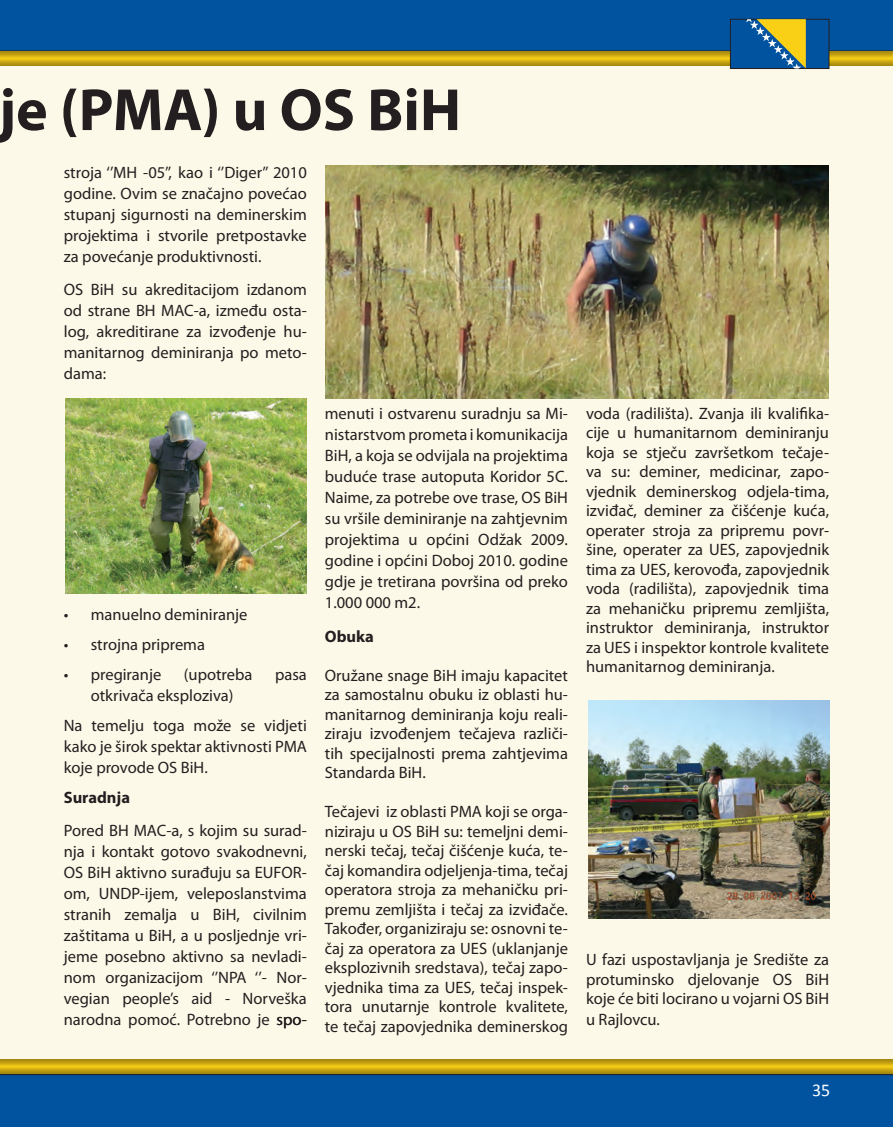
<style>
.page{position:relative;width:893px;height:1127px;background:#fff}
.page>*{position:absolute;margin:0;border:0;box-sizing:border-box;transform-origin:0 0}
.t1{font:700 60px "Myriad Pro";color:#231f20}
.t2{font:18px "Calibri";color:#fff}
.text{font:16.5px/19.5px "Myriad Pro";color:#231f20;text-align:justify}
.TEXT_BOLD{font:16.5px/21px "Myriad Pro";color:#231f20;text-align:justify}
.TEXT_BOLD-2{font:700 16.5px "Myriad Pro";color:#231f20}
.text-2{font:700 16.5px "Myriad Pro";color:#231f20}
</style>
<div class="page">
<div style="left:0;top:43px;width:893px;height:1043px;background:#fdf9e8"></div>
<img style="left:66px;top:398px;width:241px;height:196px">
<img style="left:326px;top:165px;width:502px;height:233px">
<img style="left:588px;top:701px;width:241px;height:217px">
<div style="left:0;top:0;width:893px;height:51px;background:#0153a0"></div>
<div style="left:0;top:1075px;width:893px;height:52px;background:#0153a0"></div>
<div style="left:0;top:51px;width:893px;height:17px;background:#231f20;opacity:.5"></div>
<div style="left:0;top:1057px;width:893px;height:18px;background:#231f20;opacity:.5"></div>
<div style="left:730px;top:19px;width:99px;height:50px;background:#0153a0"></div>
<div style="left:730px;top:19px;width:99px;height:50px;border:1px solid #231f20"></div>
<svg style="left:746px;top:19px;width:60px;height:50px"></svg>
<h1 class="t1" style="left:-1px;top:71px;width:464px">je (PMA) u OS BiH</h1>
<p class="TEXT_BOLD" style="left:64px;top:161px;width:245px">stroja ‘’MH -05’’, kao i ‘’Diger’’ 2010 godine. Ovim se značajno povećao stupanj sigurnosti na deminerskim projektima i stvorile pretpostavke za povećanje produktivnosti.</p>
<p class="TEXT_BOLD" style="left:64px;top:279px;width:245px">OS BiH su akreditacijom izdanom od strane BH MAC-a, između osta&shy;log, akreditirane za izvođenje hu&shy;manitarnog deminiranja po meto&shy;dama:</p>
<p class="TEXT_BOLD" style="left:64px;top:603px;width:185px">• manuelno deminiranje</p>
<p class="TEXT_BOLD" style="left:64px;top:633px;width:143px">• strojna priprema</p>
<p class="TEXT_BOLD" style="left:64px;top:663px;width:99px">• pregiranje</p>
<p class="TEXT_BOLD" style="left:184px;top:663px;width:70px">(upotreba</p>
<p class="TEXT_BOLD" style="left:275px;top:663px;width:33px">pasa</p>
<p class="TEXT_BOLD" style="left:91px;top:684px;width:144px">otkrivača eksploziva)</p>
<p class="TEXT_BOLD" style="left:64px;top:714px;width:245px">Na temelju toga može se vidjeti kako je širok spektar aktivnosti PMA koje provode OS BiH.</p>
<p class="TEXT_BOLD-2" style="left:64px;top:786px;width:68px">Suradnja</p>
<p class="text" style="left:64px;top:820px;width:245px;line-height:21px">Pored BH MAC-a, s kojim su surad&shy;nja i kontakt gotovo svakodnevni, OS BiH aktivno surađuju sa EUFOR&shy;om, UNDP-ijem, veleposlanstvima stranih zemalja u BiH, civilnim zaštitama u BiH, a u posljednje vri&shy;jeme posebno aktivno sa nevladi&shy;nom organizacijom ‘’NPA ‘’- Nor&shy;vegian people’s aid - Norveška narodna pomoć. Potrebno je spo-</p>
<p class="text" style="left:325px;top:403px;width:245px;line-height:21px">menuti i ostvarenu suradnju sa Mi&shy;nistarstvom prometa i komunikacija BiH, a koja se odvijala na projektima buduće trase autoputa Koridor 5C.<br>Naime, za potrebe ove trase, OS BiH su vršile deminiranje na zahtjevnim projektima u općini Odžak 2009. godine i općini Doboj 2010. godine gdje je tretirana površina od preko 1.000 000 m2.</p>
<p class="text-2" style="left:325px;top:625px;width:51px">Obuka</p>
<p class="text" style="left:325px;top:665px;width:245px">Oružane snage BiH imaju kapacitet za samostalnu obuku iz oblasti hu&shy;manitarnog deminiranja koju reali&shy;ziraju izvođenjem tečajeva različi&shy;tih specijalnosti prema zahtjevima Standarda BiH.</p>
<p class="text" style="left:325px;top:802px;width:245px">Tečajevi iz oblasti PMA koji se orga&shy;niziraju u OS BiH su: temeljni demi&shy;nerski tečaj, tečaj čišćenje kuća, te&shy;čaj komandira odjeljenja-tima, tečaj operatora stroja za mehaničku pri&shy;premu zemljišta i tečaj za izviđače.<br>Također, organiziraju se: osnovni te&shy;čaj za operatora za UES (uklanjanje eksplozivnih sredstava), tečaj zapo&shy;vjednika tima za UES, tečaj inspek&shy;tora unutarnje kontrole kvalitete, te tečaj zapovjednika deminerskog</p>
<p class="text" style="left:586px;top:403px;width:245px">voda (radilišta). Zvanja ili kvalifika&shy;cije u humanitarnom deminiranju koja se stječu završetkom tečaje&shy;va su: deminer, medicinar, zapo&shy;vjednik deminerskog odjela-tima, izviđač, deminer za čišćenje kuća, operater stroja za pripremu povr&shy;šine, operater za UES, zapovjednik tima za UES, kerovođa, zapovjednik voda (radilišta), zapovjednik tima za mehaničku pripremu zemljišta, instruktor deminiranja, instruktor za UES i inspektor kontrole kvalitete humanitarnog deminiranja.</p>
<p class="text" style="left:586px;top:949px;width:245px">U fazi uspostavljanja je Središte za protuminsko djelovanje OS BiH koje će biti locirano u vojarni OS BiH</p>
<p class="text" style="left:586px;top:1009px;width:76px">u Rajlovcu.</p>
<p class="t2" style="left:812px;top:1078px;width:20px">35</p>
</div>
